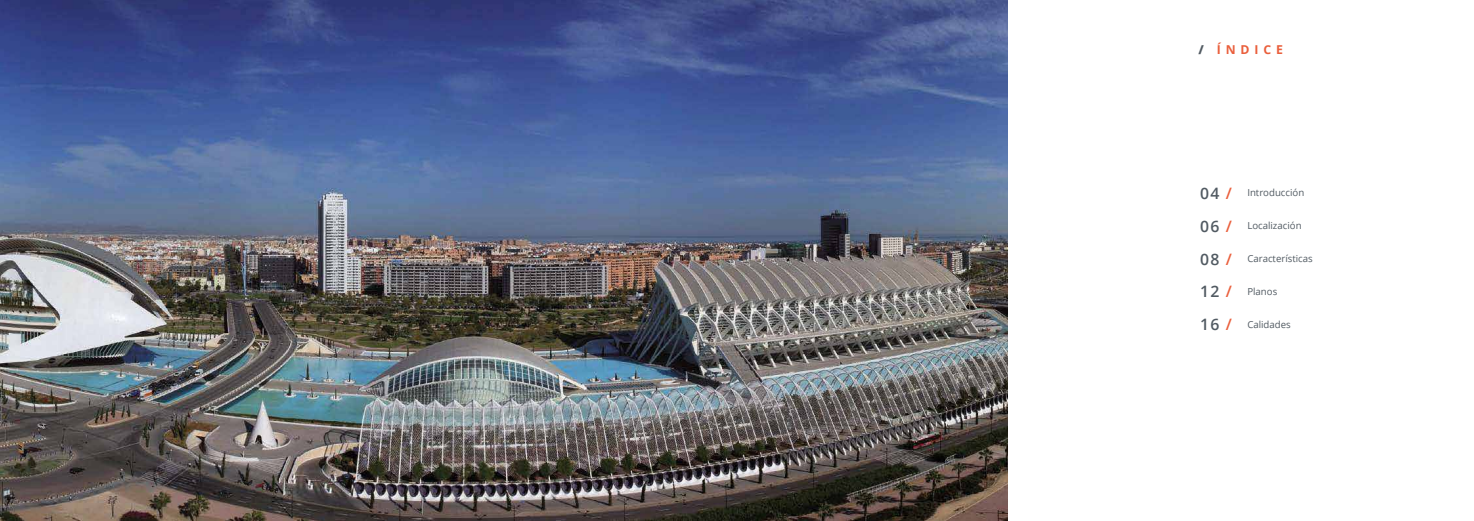
<style>
.page{position:relative;width:1474px;height:521px;background:#fff}
.page>*{position:absolute;margin:0;border:0;box-sizing:border-box;transform-origin:0 0}
.t1{font:600 15.75px/32.9px "Open Sans";letter-spacing:.075em;color:#515a62;text-align:justify}
.t2{font:700 12.25px "Open Sans";letter-spacing:.4em;color:#ea5f3c}
.t3{font:9.62px "Open Sans";color:#515a62}
.s1{font-weight:800;color:#515a62}
.s2{color:#ea5f3c}
</style>
<div class="page">
<img style="left:0;top:0;width:1007px;height:521px">
<p class="t2" style="left:1198px;top:41px;width:86px"><span class="s1">/</span> ÍNDICE</p>
<h1 class="t1" style="left:1200px;top:176px;width:33px">04 <span class="s2">/ </span>06 <span class="s2">/ </span>08 <span class="s2">/ </span>12 <span class="s2">/ </span>16 <span class="s2">/</span></h1>
<p class="t3" style="left:1247px;top:186px;width:58px">Introducción</p>
<p class="t3" style="left:1247px;top:219px;width:56px">Localización</p>
<p class="t3" style="left:1247px;top:252px;width:67px">Características</p>
<p class="t3" style="left:1247px;top:285px;width:31px">Planos</p>
<p class="t3" style="left:1247px;top:318px;width:45px">Calidades</p>
</div>
